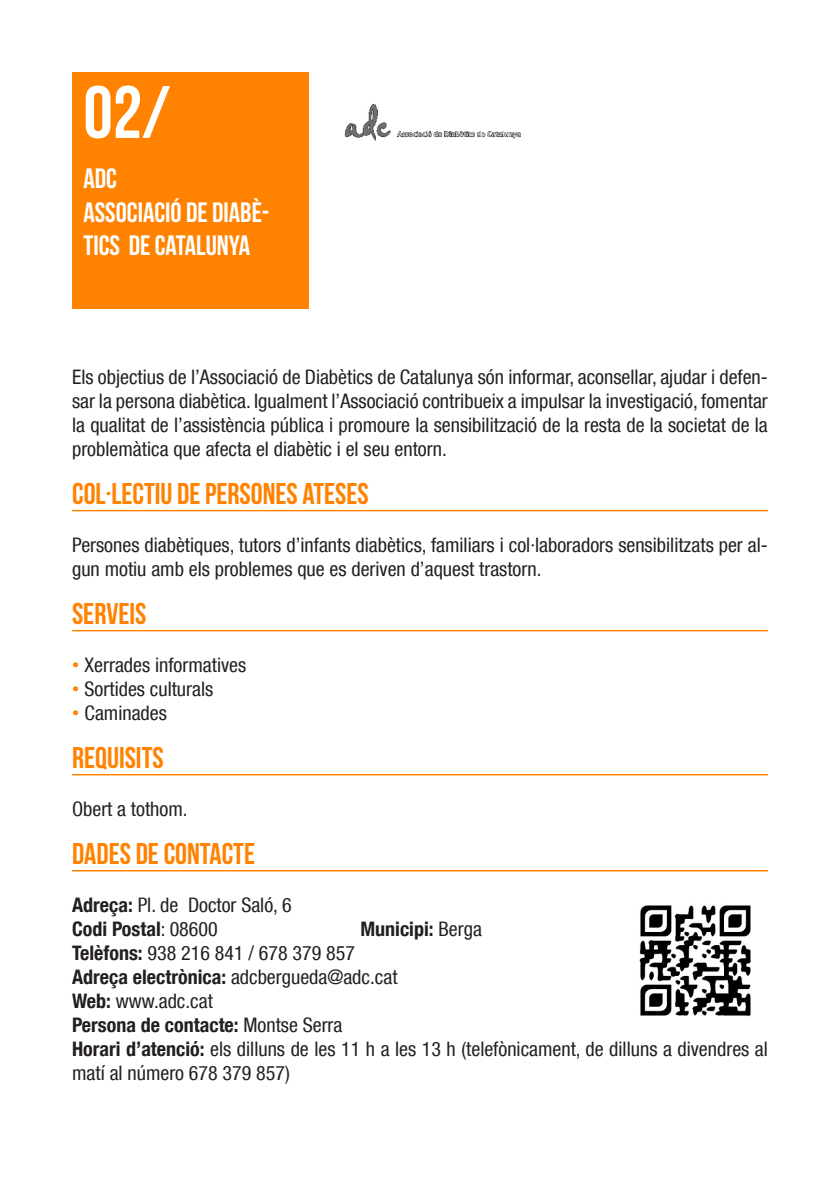
<style>
.page{position:relative;width:840px;height:1191px;background:#fff}
.page>*{position:absolute;margin:0;border:0;box-sizing:border-box;transform-origin:0 0}
.t1{font:74px "Bebas Neue";color:#fff}
.TITULOS{font:30px "Bebas Neue";color:#ff8200}
.t2{font:28px/33.6px "Bebas Neue";color:#fff}
.TEXTO_GENERAL{font:condensed 20px/24px "Helvetica Neue LT Com";color:#231f20}
.t3{font:700 condensed 20px "Helvetica Neue LT Com";color:#231f20}
.s1{font-family:"Arial";font-stretch:normal;color:#ff8200}
.s2{font-weight:700}
.s3{font-weight:400}
</style>
<div class="page">
<div style="left:72px;top:72px;width:236px;height:236px;background:#ff8200"></div>
<hr style="left:72px;top:510px;width:695px;height:1px;background:#ff8200">
<hr style="left:72px;top:630px;width:695px;height:1px;background:#ff8200">
<hr style="left:72px;top:774px;width:695px;height:1px;background:#ff8200">
<hr style="left:72px;top:870px;width:695px;height:1px;background:#ff8200">
<img style="left:639px;top:905px;width:112px;height:111px">
<img style="left:344px;top:103px;width:177px;height:38px">
<p class="t1" style="left:83px;top:72px;width:88px">02/</p>
<p class="t2" style="left:83px;top:161px;width:35px">ADC</p>
<p class="t2" style="left:83px;top:195px;width:187px">ASSOCIACIÓ DE DIABÈ-<br>TICS DE CATALUNYA</p>
<p class="TEXTO_GENERAL" style="left:72px;top:365px;width:697px;text-align:justify">Els objectius de l’Associació de Diabètics de Catalunya són informar, aconsellar, ajudar i defen&shy;sar la persona diabètica. Igualment l’Associació contribueix a impulsar la investigació, fomentar la qualitat de l’assistència pública i promoure la sensibilització de la resta de la societat de la problemàtica que afecta el diabètic i el seu entorn.</p>
<p class="TITULOS" style="left:72px;top:477px;width:298px">COL·LECTIU DE PERSONES ATESES</p>
<p class="TEXTO_GENERAL" style="left:72px;top:533px;width:697px">Persones diabètiques, tutors d’infants diabètics, familiars i col·laboradors sensibilitzats per al&shy;gun motiu amb els problemes que es deriven d’aquest trastorn.</p>
<p class="TITULOS" style="left:72px;top:597px;width:76px">SERVEIS</p>
<p class="TEXTO_GENERAL" style="left:72px;top:653px;width:176px"><span class="s1">•</span> Xerrades informatives</p>
<p class="TEXTO_GENERAL" style="left:72px;top:677px;width:143px"><span class="s1">•</span> Sortides culturals</p>
<p class="TEXTO_GENERAL" style="left:72px;top:701px;width:96px"><span class="s1">•</span> Caminades</p>
<p class="TITULOS" style="left:72px;top:741px;width:93px">REQUISITS</p>
<p class="TEXTO_GENERAL" style="left:72px;top:797px;width:117px">Obert a tothom.</p>
<p class="TITULOS" style="left:72px;top:837px;width:184px">DADES DE CONTACTE</p>
<p class="TEXTO_GENERAL" style="left:72px;top:893px;width:221px"><span class="s2">Adreça:</span> Pl. de Doctor Saló, 6</p>
<p class="t3" style="left:72px;top:917px;width:147px">Codi Postal<span class="s3">: 08600</span></p>
<p class="t3" style="left:360px;top:917px;width:123px">Municipi: <span class="s3">Berga</span></p>
<p class="TEXTO_GENERAL" style="left:72px;top:941px;width:284px"><span class="s2">Telèfons:</span> 938 216 841 / 678 379 857</p>
<p class="TEXTO_GENERAL" style="left:72px;top:965px;width:327px"><span class="s2">Adreça electrònica:</span> adcbergueda@adc.cat</p>
<p class="TEXTO_GENERAL" style="left:72px;top:989px;width:142px"><span class="s2">Web:</span> www.adc.cat</p>
<p class="t3" style="left:72px;top:1013px;width:272px">Persona de contacte: <span class="s3">Montse Serra</span></p>
<p class="TEXTO_GENERAL" style="left:72px;top:1037px;width:697px"><span class="s2">Horari d’atenció:</span> els dilluns de les 11 h a les 13 h (telefònicament, de dilluns a divendres al matí al número 678 379 857)</p>
</div>
